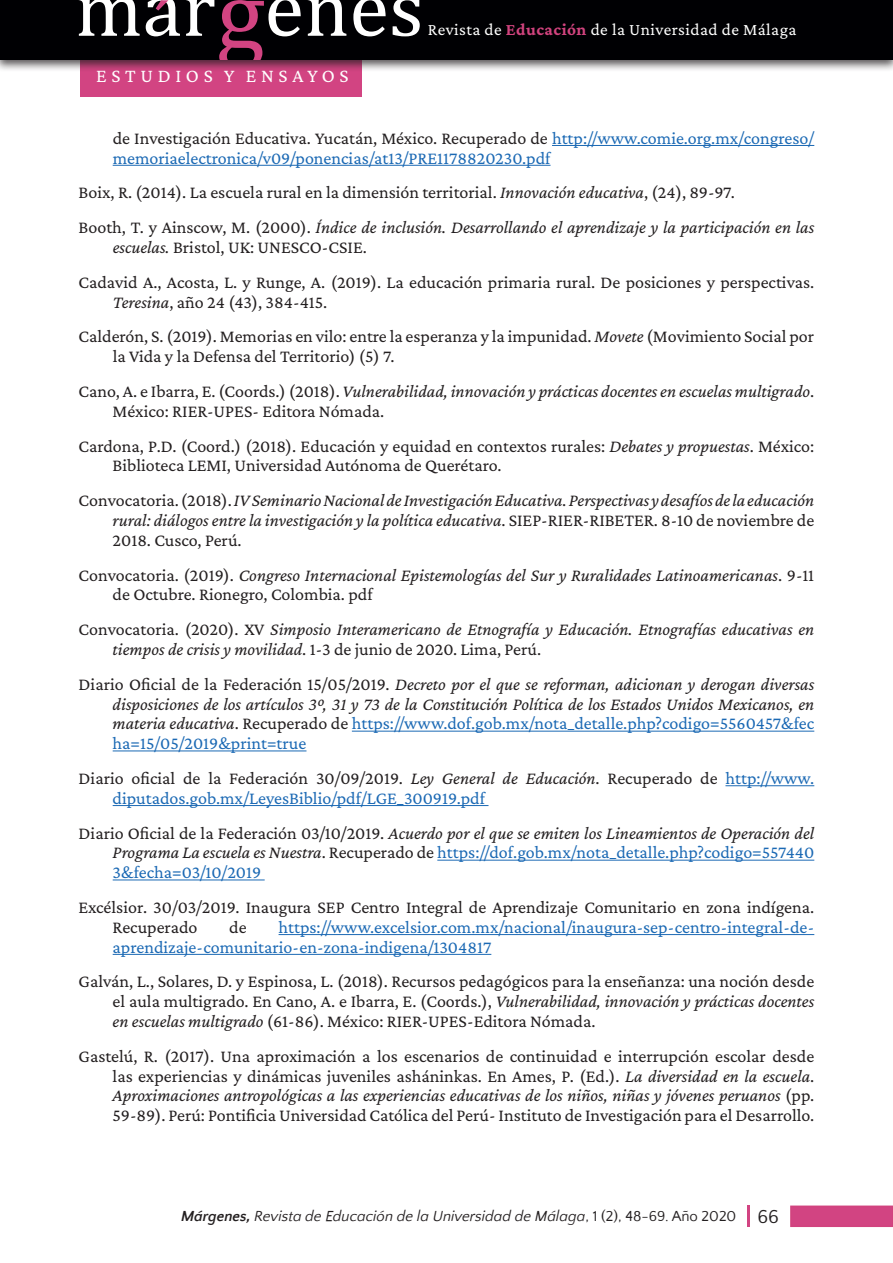
<style>
.page{position:relative;width:893px;height:1263px;background:#fff}
.page>*{position:absolute;margin:0;border:0;box-sizing:border-box;transform-origin:0 0}
.t1{font:19.5px "Crimson Pro";letter-spacing:.24em;color:#fff}
.t2{font:18px/19.8px "Crimson Pro";color:#231f20}
.t3{font:italic 18px/19.8px "Crimson Pro";color:#231f20}
.t4{font:18px/19.8px "Crimson Pro";color:#1b69b4}
.t5{font:17.25px "Crimson Pro";letter-spacing:.025em;color:#fff}
.t6{font:italic 15px "Quattrocento Sans";color:#231f20}
.s1{font-weight:700;color:#d1437e}
.s2{color:#231f20}
.s3{font-style:italic}
.s4{font-style:normal}
.s5{font-style:normal;color:#1b69b4}
.s6{font-style:italic;color:#231f20}
.s7{font-weight:700}
.s8{font-style:normal;font-size:19.5px}
</style>
<div class="page">
<div style="left:81px;top:55px;width:281px;height:42px;background:#d24482"></div>
<div style="left:0;top:0;width:893px;height:72px;background:#231f20;opacity:.75"></div>
<div style="left:0;top:0;width:893px;height:60px;background:#000003"></div>
<svg style="left:78px;top:0;width:62px;height:36px"></svg>
<svg style="left:307px;top:0;width:39px;height:36px"></svg>
<svg style="left:353px;top:0;width:33px;height:36px"></svg>
<svg style="left:393px;top:0;width:27px;height:36px"></svg>
<svg style="left:146px;top:0;width:155px;height:59px"></svg>
<hr style="left:747px;top:1205px;width:3px;height:22px;background:#d24482">
<div style="left:790px;top:1205px;width:103px;height:22px;background:#d24482;border:2px solid #d1437e"></div>
<hr style="left:552px;top:145px;width:262px;height:1px;background:#1b69b4">
<hr style="left:113px;top:165px;width:437px;height:1px;background:#1b69b4">
<hr style="left:352px;top:731px;width:462px;height:1px;background:#1b69b4">
<hr style="left:113px;top:750px;width:193px;height:1px;background:#1b69b4">
<hr style="left:725px;top:785px;width:89px;height:1px;background:#1b69b4">
<hr style="left:113px;top:805px;width:375px;height:1px;background:#1b69b4">
<hr style="left:437px;top:860px;width:377px;height:1px;background:#1b69b4">
<hr style="left:113px;top:879px;width:152px;height:1px;background:#1b69b4">
<hr style="left:279px;top:934px;width:535px;height:1px;background:#1b69b4">
<hr style="left:113px;top:954px;width:378px;height:1px;background:#1b69b4">
<p class="t1" style="left:96px;top:63px;width:254px">ESTUDIOS Y ENSAYOS</p>
<p class="t5" style="left:428px;top:18px;width:370px">Revista de <span class="s1">Educación</span> de la Universidad de Málaga</p>
<p class="t4" style="left:113px;top:128px;width:703px"><span class="s2">de Investigación Educativa. Yucatán, México. Recuperado de</span> http://www.comie.org.mx/congreso/ memoriaelectronica/v09/ponencias/at13/PRE1178820230.pdf</p>
<p class="t2" style="left:79px;top:175px;width:737px;line-height:34.8px">Boix, R. (2014). La escuela rural en la dimensión territorial. <span class="s3">Innovación educativa</span>, (24), 89-97.<br>Booth, T. y Ainscow, M. (2000). <span class="s3">Índice de inclusión. Desarrollando el aprendizaje y la participación en las</span></p>
<p class="t2" style="left:79px;top:229px;width:737px;line-height:34.8px;text-indent:34px"><span class="s3">escuelas.</span> Bristol, UK: UNESCO-CSIE.<br>Cadavid A., Acosta, L. y Runge, A. (2019). La educación primaria rural. De posiciones y perspectivas.</p>
<p class="t2" style="left:79px;top:284px;width:737px;line-height:34.8px;text-indent:34px"><span class="s3">Teresina</span>, año 24 (43), 384-415.<br>Calderón, S. (2019). Memorias en vilo: entre la esperanza y la impunidad. <span class="s3">Movete</span> (Movimiento Social por</p>
<p class="t2" style="left:79px;top:339px;width:737px;line-height:34.8px;text-indent:34px">la Vida y la Defensa del Territorio) (5) 7.<br>Cano, A. e Ibarra, E. (Coords.) (2018). <span class="s3">Vulnerabilidad, innovación y prácticas docentes en escuelas multigrado</span>.</p>
<p class="t2" style="left:79px;top:393px;width:737px;line-height:34.8px;text-indent:34px">México: RIER-UPES- Editora Nómada.<br>Cardona, P.D. (Coord.) (2018). Educación y equidad en contextos rurales: <span class="s3">Debates y propuestas</span>. México:</p>
<p class="t3" style="left:79px;top:448px;width:737px;line-height:34.8px;text-indent:34px"><span class="s4">Biblioteca LEMI, Universidad Autónoma de Querétaro.<br>Convocatoria. (2018).</span> IV Seminario Nacional de Investigación Educativa. Perspectivas y desafíos de la educación</p>
<p class="t3" style="left:113px;top:510px;width:703px">rural: diálogos entre la investigación y la política educativa<span class="s4">. SIEP-RIER-RIBETER. 8-10 de noviembre de<br>2018. Cusco, Perú.</span></p>
<p class="t3" style="left:113px;top:564px;width:703px;text-indent:-34px"><span class="s4">Convocatoria. (2019).</span> Congreso Internacional Epistemologías del Sur y Ruralidades Latinoamericanas<span class="s4">. 9-11 de Octubre. Rionegro, Colombia. pdf</span></p>
<p class="t3" style="left:113px;top:619px;width:703px;text-indent:-34px"><span class="s4">Convocatoria. (2020). XV</span> Simposio Interamericano de Etnografía y Educación. Etnografías educativas en tiempos de crisis y movilidad<span class="s4">. 1-3 de junio de 2020. Lima, Perú.</span></p>
<p class="t3" style="left:113px;top:674px;width:703px;text-align:justify;text-indent:-34px"><span class="s4">Diario Oficial de la Federación 15/05/2019.</span> Decreto por el que se reforman, adicionan y derogan diversas disposiciones de los artículos 3º, 31 y 73 de la Constitución Política de los Estados Unidos Mexicanos, en materia educativa<span class="s4">. Recuperado de</span> <span class="s5">https://www.dof.gob.mx/nota_detalle.php?codigo=5560457&amp;fec ha=15/05/2019&amp;print=true</span></p>
<p class="t4" style="left:113px;top:768px;width:703px;text-indent:-34px"><span class="s2">Diario oficial de la Federación 30/09/2019.</span> <span class="s6">Ley General de Educación</span><span class="s2">. Recuperado de</span> http://www. diputados.gob.mx/LeyesBiblio/pdf/LGE_300919.pdf</p>
<p class="t3" style="left:113px;top:822px;width:703px;text-align:justify;text-indent:-34px"><span class="s4">Diario Oficial de la Federación 03/10/2019.</span> Acuerdo por el que se emiten los Lineamientos de Operación del Programa La escuela es Nuestra<span class="s4">. Recuperado de</span> <span class="s5">https://dof.gob.mx/nota_detalle.php?codigo=557440<br>3&amp;fecha=03/10/2019</span></p>
<p class="t2" style="left:113px;top:897px;width:703px;text-indent:-34px">Excélsior. 30/03/2019. Inaugura SEP Centro Integral de Aprendizaje Comunitario en zona indígena.<br>Recuperado</p>
<p class="t4" style="left:113px;top:917px;width:703px;text-indent:166px">https://www.excelsior.com.mx/nacional/inaugura-sep-centro-integral-de&shy;aprendizaje-comunitario-en-zona-indigena/1304817</p>
<p class="t2" style="left:113px;top:971px;width:703px;text-align:justify;text-indent:-34px">Galván, L., Solares, D. y Espinosa, L. (2018). Recursos pedagógicos para la enseñanza: una noción desde el aula multigrado. En Cano, A. e Ibarra, E. (Coords.), <span class="s3">Vulnerabilidad, innovación y prácticas docentes en escuelas multigrado</span> (61-86). México: RIER-UPES-Editora Nómada.</p>
<p class="t2" style="left:113px;top:1046px;width:703px;text-align:justify;text-indent:-34px">Gastelú, R. (2017). Una aproximación a los escenarios de continuidad e interrupción escolar desde las experiencias y dinámicas juveniles asháninkas. En Ames, P. (Ed.). <span class="s3">La diversidad en la escuela</span>.<br><span class="s3">Aproximaciones antropológicas a las experiencias educativas de los niños, niñas y jóvenes peruanos</span> (pp.<br>59-89). Perú: Pontificia Universidad Católica del Perú- Instituto de Investigación para el Desarrollo.</p>
<p class="t2" style="left:229px;top:917px;width:19px">de</p>
<p class="t6" style="left:181px;top:1208px;width:599px"><span class="s7">Márgenes,</span> Revista de Educación de la Universidad de Málaga<span class="s4">, 1 (2), 48-69. Año 2020</span> <span class="s8">66</span></p>
</div>
